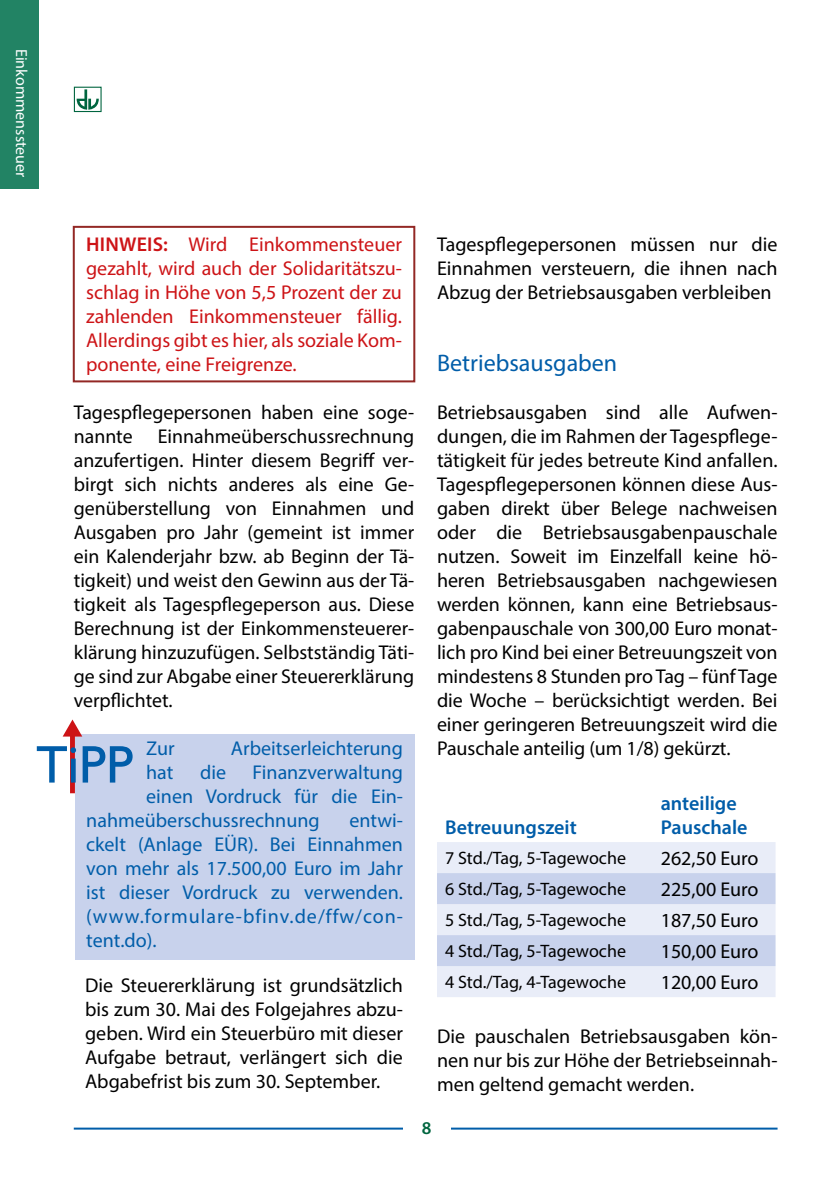
<style>
.page{position:relative;width:840px;height:1191px;background:#fff}
.page>*{position:absolute;margin:0;border:0;box-sizing:border-box;transform-origin:0 0}
.t1{font:500 54.4px "Chantilly";color:#005da9}
.t2{font:24px "Myriad Pro";color:#005da9}
.t3{font:20px/24px "Myriad Pro";color:#000;text-align:justify}
.t4{font:20px/24px "Myriad Pro";color:#005da9;text-align:justify}
.t5{font:20px/24px "Myriad Pro";color:#cd1316;text-align:justify}
.t6{font:600 20px/24px "Myriad Pro";color:#005da9}
.t7{font:18px "Myriad Pro";color:#000}
.t8{font:600 18px "Myriad Pro";color:#00653f}
.t9{font:16px "Myriad Pro";color:#fff}
.s1{font-weight:600}
</style>
<div class="page">
<hr style="left:74px;top:1127px;width:703px;height:2px;background:#005da9">
<div style="left:403px;top:1121px;width:47px;height:34px;background:#fff"></div>
<div style="left:74px;top:87px;width:27px;height:25px;border:1px solid #00653f"></div>
<svg style="left:77px;top:89px;width:25px;height:24px"></svg>
<div style="left:0;top:0;width:38px;height:189px;background:#228364"></div>
<div style="left:437px;top:842px;width:338px;height:155px;background:#e9edf8"></div>
<svg style="left:437px;top:873px;width:338px;height:93px;background:#d3dbf0"></svg>
<div style="left:73px;top:226px;width:342px;height:156px;border:2px solid #932825"></div>
<div style="left:75px;top:734px;width:339px;height:226px;background:#c8d2ec"></div>
<p class="t9" style="left:31px;top:49px;width:130px;rotate:90deg">Einkommenssteuer</p>
<p class="t5" style="left:86px;top:232px;width:317px"><span class="s1">HINWEIS:</span> Wird Einkommensteuer gezahlt, wird auch der Solidaritätszu&shy;schlag in Höhe von 5,5 Prozent der zu zahlenden Einkommensteuer fällig.<br>Allerdings gibt es hier, als soziale Kom&shy;ponente, eine Freigrenze.</p>
<p class="t3" style="left:74px;top:400px;width:342px">Tagespflegepersonen haben eine soge&shy;nannte</p>
<p class="t3" style="left:74px;top:424px;width:342px;text-indent:84px">Einnahmeüberschussrechnung anzufertigen. Hinter diesem Begriff ver&shy;birgt sich nichts anderes als eine Ge&shy;genüberstellung von Einnahmen und Ausgaben pro Jahr (gemeint ist immer ein Kalenderjahr bzw. ab Beginn der Tä&shy;tigkeit) und weist den Gewinn aus der Tä&shy;tigkeit als Tagespflegeperson aus. Diese Berechnung ist der Einkommensteuerer&shy;klärung hinzuzufügen. Selbstständig Täti&shy;ge sind zur Abgabe einer Steuererklärung verpflichtet.</p>
<p class="t4" style="left:146px;top:736px;width:30px">Zur</p>
<p class="t4" style="left:231px;top:736px;width:173px">Arbeitserleichterung</p>
<p class="t4" style="left:146px;top:760px;width:29px">hat</p>
<p class="t4" style="left:200px;top:760px;width:27px">die</p>
<p class="t4" style="left:252px;top:760px;width:152px">Finanzverwaltung</p>
<p class="t4" style="left:146px;top:784px;width:258px">einen Vordruck für die Ein-</p>
<p class="t4" style="left:86px;top:808px;width:235px">nahmeüberschussrechnung</p>
<h1 class="t1" style="left:37px;top:735px;width:98px">TiPP</h1>
<p class="t4" style="left:86px;top:808px;width:318px;text-indent:263px">entwi&shy;ckelt (Anlage EÜR). Bei Einnahmen von mehr als 17.500,00 Euro im Jahr ist dieser Vordruck zu verwenden. (www.formulare-bfinv.de/ffw/con&shy;tent.do).</p>
<p class="t3" style="left:85px;top:972px;width:319px">Die Steuererklärung ist grundsätzlich bis zum 30. Mai des Folgejahres abzu&shy;geben. Wird ein Steuerbüro mit dieser Aufgabe betraut, verlängert sich die Abgabefrist bis zum 30. September.</p>
<p class="t3" style="left:437px;top:232px;width:342px">Tagespflegepersonen müssen nur die Einnahmen versteuern, die ihnen nach Abzug der Betriebsausgaben verbleiben</p>
<p class="t2" style="left:437px;top:348px;width:182px">Betriebsausgaben</p>
<p class="t3" style="left:437px;top:400px;width:342px">Betriebsausgaben sind alle Aufwen&shy;dungen, die im Rahmen der Tagespflege&shy;tätigkeit für jedes betreute Kind anfallen.<br>Tagespflegepersonen können diese Aus&shy;gaben direkt über Belege nachweisen oder die Betriebsausgabenpauschale nutzen. Soweit im Einzelfall keine hö&shy;heren Betriebsausgaben nachgewiesen werden können, kann eine Betriebsaus&shy;gabenpauschale von 300,00 Euro monat&shy;lich pro Kind bei einer Betreuungszeit von mindestens 8 Stunden pro Tag – fünf Tage die Woche – berücksichtigt werden. Bei einer geringeren Betreuungszeit wird die Pauschale anteilig (um 1/8) gekürzt.</p>
<p class="t6" style="left:445px;top:815px;width:133px">Betreuungszeit</p>
<p class="t6" style="left:660px;top:791px;width:88px">anteilige<br>Pauschale</p>
<p class="t7" style="left:445px;top:846px;width:182px">7 Std./Tag, 5-Tagewoche</p>
<p class="t3" style="left:660px;top:846px;width:99px">262,50 Euro</p>
<p class="t7" style="left:445px;top:877px;width:182px">6 Std./Tag, 5-Tagewoche</p>
<p class="t3" style="left:660px;top:877px;width:99px">225,00 Euro</p>
<p class="t7" style="left:445px;top:908px;width:182px">5 Std./Tag, 5-Tagewoche</p>
<p class="t3" style="left:660px;top:908px;width:99px">187,50 Euro</p>
<p class="t7" style="left:445px;top:939px;width:182px">4 Std./Tag, 5-Tagewoche</p>
<p class="t3" style="left:660px;top:939px;width:99px">150,00 Euro</p>
<p class="t7" style="left:445px;top:970px;width:182px">4 Std./Tag, 4-Tagewoche</p>
<p class="t3" style="left:660px;top:970px;width:99px">120,00 Euro</p>
<p class="t3" style="left:437px;top:1024px;width:342px">Die pauschalen Betriebsausgaben kön&shy;nen nur bis zur Höhe der Betriebseinnah&shy;men geltend gemacht werden.</p>
<p class="t8" style="left:422px;top:1117px;width:11px">8</p>
</div>
